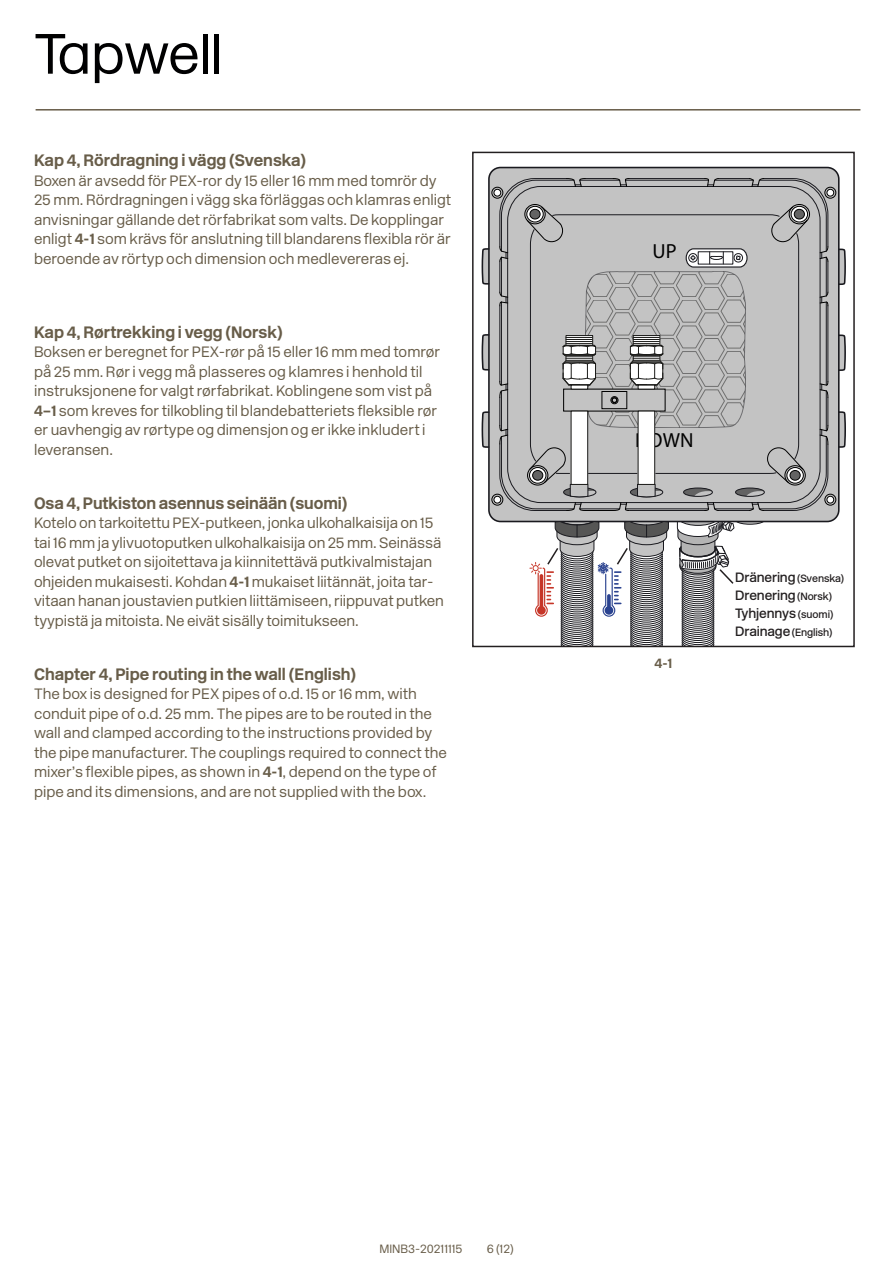
<style>
.page{position:relative;width:893px;height:1263px;background:#fff}
.page>*{position:absolute;margin:0;border:0;box-sizing:border-box;transform-origin:0 0}
.t1{font:20.4px "Myriad Pro";color:#000}
.BRÖD{font:700 16.5px "New Rail Alphabet";color:#685d49}
.BRÖD-2{font:300 15px/19.5px "New Rail Alphabet";color:#685d49}
.BRÖD-3{font:500 13.5px "New Rail Alphabet";letter-spacing:-.01em;color:#231f20}
.BRÖD-4{font:700 13.5px "New Rail Alphabet";color:#685d49}
.BRÖD-5{font:300 12px "New Rail Alphabet";color:#685d49}
.BRÖD-6{font:500 10.5px "New Rail Alphabet";letter-spacing:-.01em;color:#231f20}
.s1{font-weight:700}
.s2{font-size:10.5px}
.s3{font-size:13.5px}
</style>
<div class="page">
<div style="left:489px;top:167px;width:348px;height:356px;background:#c3c3c3"></div>
<div style="left:825px;top:187px;width:11px;height:11px;border:1px solid #000;border-radius:50%"></div>
<div style="left:827px;top:189px;width:7px;height:7px;background:#fff;border-radius:50%"></div>
<div style="left:827px;top:189px;width:7px;height:7px;border:1px solid #000;border-radius:50%"></div>
<div style="left:492px;top:187px;width:11px;height:11px;border:1px solid #000;border-radius:50%"></div>
<div style="left:494px;top:189px;width:7px;height:7px;background:#fff;border-radius:50%"></div>
<div style="left:494px;top:189px;width:7px;height:7px;border:1px solid #000;border-radius:50%"></div>
<div style="left:825px;top:494px;width:11px;height:11px;border:1px solid #000;border-radius:50%"></div>
<div style="left:827px;top:496px;width:7px;height:7px;background:#fff;border-radius:50%"></div>
<div style="left:827px;top:496px;width:7px;height:7px;border:1px solid #000;border-radius:50%"></div>
<div style="left:492px;top:494px;width:11px;height:11px;border:1px solid #000;border-radius:50%"></div>
<div style="left:494px;top:496px;width:7px;height:7px;background:#fff;border-radius:50%"></div>
<div style="left:494px;top:496px;width:7px;height:7px;border:1px solid #000;border-radius:50%"></div>
<div style="left:488px;top:167px;width:352px;height:355px;border:2px solid #1a1a1f;border-radius:12px"></div>
<svg style="left:481px;top:247px;width:9px;height:39px"></svg>
<svg style="left:481px;top:333px;width:9px;height:39px"></svg>
<svg style="left:481px;top:411px;width:9px;height:39px"></svg>
<svg style="left:837px;top:411px;width:9px;height:38px"></svg>
<svg style="left:837px;top:248px;width:9px;height:39px"></svg>
<svg style="left:837px;top:334px;width:9px;height:39px"></svg>
<div style="left:472px;top:152px;width:383px;height:495px;border:2px solid #231f20"></div>
<svg style="left:95px;top:43px;width:103px;height:40px"></svg>
<hr style="left:203px;top:34px;width:4px;height:40px;background:#000001">
<div style="left:214px;top:34px;width:5px;height:40px;background:#000001"></div>
<svg style="left:36px;top:34px;width:52px;height:40px"></svg>
<hr style="left:36px;top:109px;width:824px;height:2px;background:#685d49">
<svg style="left:499px;top:178px;width:330px;height:468px"></svg>
<p class="BRÖD" style="left:34px;top:150px;width:274px">Kap 4, Rördragning i vägg (Svenska)</p>
<p class="BRÖD-2" style="left:34px;top:171px;width:419px">Boxen är avsedd för PEX-ror dy 15 eller 16 mm med tomrör dy 25 mm. Rördragningen i vägg ska förläggas och klamras enligt anvisningar gällande det rörfabrikat som valts. De kopplingar enligt <span class="s1">4-1</span> som krävs för anslutning till blandarens flexibla rör är beroende av rörtyp och dimension och medlevereras ej.</p>
<p class="BRÖD" style="left:34px;top:321px;width:250px">Kap 4, Rørtrekking i vegg (Norsk)</p>
<p class="BRÖD-2" style="left:34px;top:342px;width:408px">Boksen er beregnet for PEX-rør på 15 eller 16 mm med tomrør på 25 mm. Rør i vegg må plasseres og klamres i henhold til instruksjonene for valgt rørfabrikat. Koblingene som vist på <span class="s1">4–1</span> som kreves for tilkobling til blandebatteriets fleksible rør er uavhengig av rørtype og dimensjon og er ikke inkludert i leveransen.</p>
<p class="BRÖD" style="left:34px;top:492px;width:315px">Osa 4, Putkiston asennus seinään (suomi)</p>
<p class="BRÖD-2" style="left:34px;top:513px;width:411px">Kotelo on tarkoitettu PEX-putkeen, jonka ulkohalkaisija on 15 tai 16 mm ja ylivuotoputken ulkohalkaisija on 25 mm. Seinässä olevat putket on sijoitettava ja kiinnitettävä putkivalmistajan ohjeiden mukaisesti. Kohdan <span class="s1">4-1</span> mukaiset liitännät, joita tar&shy;vitaan hanan joustavien putkien liittämiseen, riippuvat putken tyypistä ja mitoista. Ne eivät sisälly toimitukseen.</p>
<p class="BRÖD" style="left:34px;top:663px;width:324px">Chapter 4, Pipe routing in the wall (English)</p>
<p class="BRÖD-2" style="left:34px;top:684px;width:414px">The box is designed for PEX pipes of o.d. 15 or 16 mm, with conduit pipe of o.d. 25 mm. The pipes are to be routed in the wall and clamped according to the instructions provided by the pipe manufacturer. The couplings required to connect the mixer’s flexible pipes, as shown in <span class="s1">4-1</span>, depend on the type of pipe and its dimensions, and are not supplied with the box.</p>
<p class="t1" style="left:653px;top:238px;width:26px">UP</p>
<p class="t1" style="left:635px;top:428px;width:60px">DOWN</p>
<p class="BRÖD-4" style="left:655px;top:654px;width:19px">4-1</p>
<p class="BRÖD-3" style="left:735px;top:568px;width:111px">Dränering <span class="s2">(Svenska)</span></p>
<p class="BRÖD-3" style="left:735px;top:586px;width:98px">Drenering <span class="s2">(Norsk)</span></p>
<p class="BRÖD-3" style="left:735px;top:604px;width:100px">Tyhjennys <span class="s2">(suomi)</span></p>
<p class="BRÖD-6" style="left:735px;top:625px;width:99px"><span class="s3">Drainage</span> (English)</p>
<p class="BRÖD-5" style="left:379px;top:1241px;width:85px">MINB3-20211115</p>
<p class="BRÖD-5" style="left:487px;top:1241px;width:28px">6 (12)</p>
</div>
